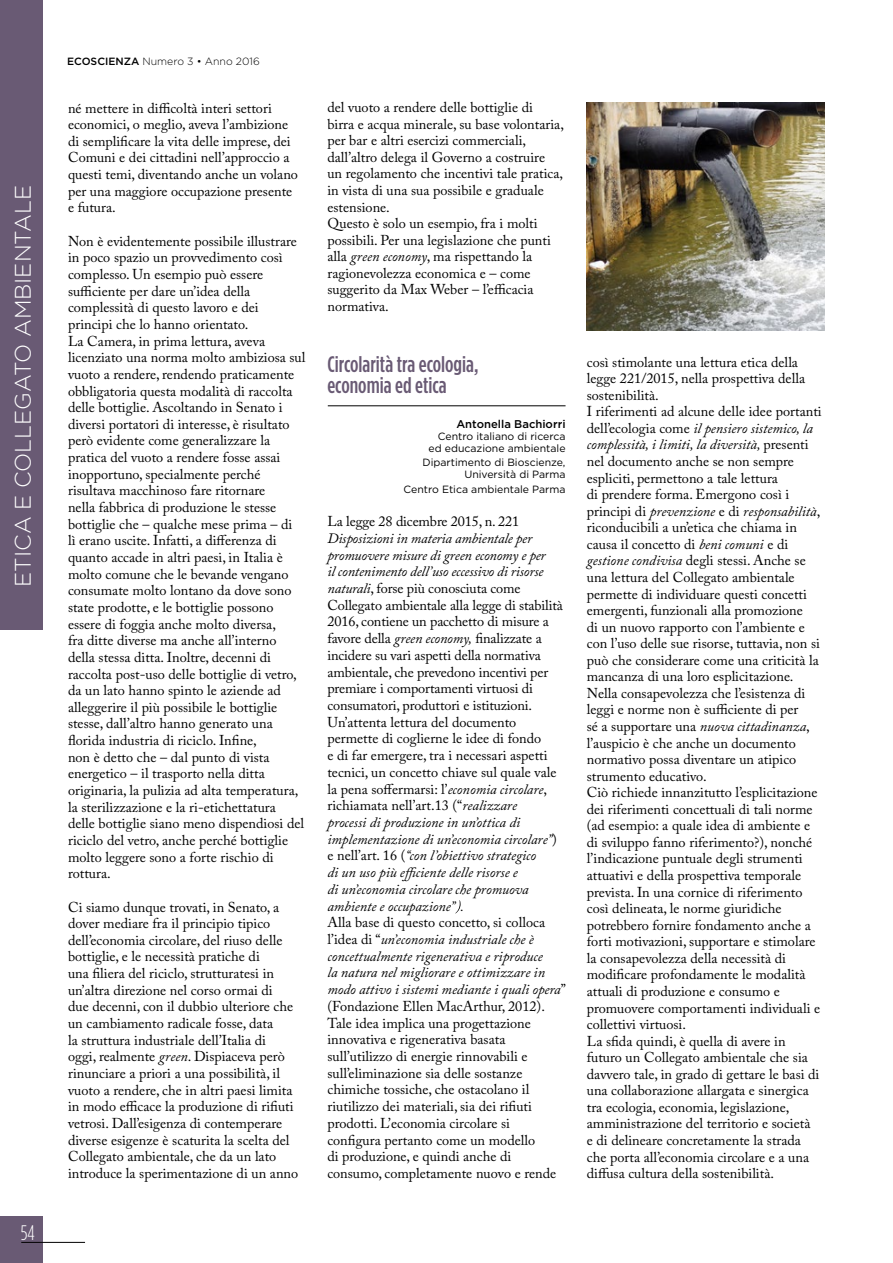
<style>
.page{position:relative;width:893px;height:1263px;background:#fff}
.page>*{position:absolute;margin:0;border:0;box-sizing:border-box;transform-origin:0 0}
.t1{font:500 22.5px/21px "Gotham Condensed";color:#695a74}
.t2{font:300 22.5px "Gotham HTF";color:#fff}
.t3{font:300 condensed 21px "Gotham HTF";color:#fff}
.t4{font:14.25px/16.6px "Adobe Caslon Pro";color:#000}
.t5{font:500 11.25px "Gotham HTF";color:#000}
.t6{font:10.5px/12px "Gotham HTF";color:#000;text-align:right}
.t7{font:300 10.5px "Gotham HTF";color:#000}
.s1{font-weight:500}
.s2{font-style:italic}
</style>
<div class="page">
<div style="left:0;top:1216px;width:43px;height:47px;background:#695a74"></div>
<hr style="left:21px;top:1242px;width:64px;height:1px;background:#000">
<div style="left:0;top:0;width:43px;height:629px;background:#695a74"></div>
<hr style="left:328px;top:406px;width:238px;height:1px;background:#000">
<svg style="left:455px;top:900px;width:6px;height:13px"></svg>
<img style="left:587px;top:102px;width:238px;height:229px">
<h1 class="t2" style="left:11px;top:587px;width:403px;rotate:-90deg">ETICA E COLLEGATO AMBIENTALE</h1>
<h2 class="t3" style="left:21px;top:1221px;width:16px">54</h2>
<p class="t7" style="left:67px;top:56px;width:194px"><span class="s1">ECOSCIENZA</span> Numero 3 • Anno 2016</p>
<p class="t4" style="left:68px;top:99px;width:231px">né mettere in difficoltà interi settori economici, o meglio, aveva l’ambizione di semplificare la vita delle imprese, dei Comuni e dei cittadini nell’approccio a questi temi, diventando anche un volano per una maggiore occupazione presente e futura.</p>
<p class="t4" style="left:68px;top:232px;width:239px">Non è evidentemente possibile illustrare in poco spazio un provvedimento così complesso. Un esempio può essere sufficiente per dare un’idea della complessità di questo lavoro e dei principi che lo hanno orientato.<br>La Camera, in prima lettura, aveva licenziato una norma molto ambiziosa sul vuoto a rendere, rendendo praticamente obbligatoria questa modalità di raccolta delle bottiglie. Ascoltando in Senato i diversi portatori di interesse, è risultato però evidente come generalizzare la pratica del vuoto a rendere fosse assai inopportuno, specialmente perché risultava macchinoso fare ritornare<br>nella fabbrica di produzione le stesse bottiglie che – qualche mese prima – di<br>lì erano uscite. Infatti, a differenza di quanto accade in altri paesi, in Italia è molto comune che le bevande vengano consumate molto lontano da dove sono state prodotte, e le bottiglie possono essere di foggia anche molto diversa,<br>fra ditte diverse ma anche all’interno della stessa ditta. Inoltre, decenni di raccolta post-uso delle bottiglie di vetro, da un lato hanno spinto le aziende ad alleggerire il più possibile le bottiglie stesse, dall’altro hanno generato una florida industria di riciclo. Infine,<br>non è detto che – dal punto di vista energetico – il trasporto nella ditta originaria, la pulizia ad alta temperatura, la sterilizzazione e la ri-etichettatura delle bottiglie siano meno dispendiosi del riciclo del vetro, anche perché bottiglie molto leggere sono a forte rischio di rottura.</p>
<p class="t4" style="left:68px;top:898px;width:232px">Ci siamo dunque trovati, in Senato, a dover mediare fra il principio tipico dell’economia circolare, del riuso delle bottiglie, e le necessità pratiche di<br>una filiera del riciclo, strutturatesi in un’altra direzione nel corso ormai di<br>due decenni, con il dubbio ulteriore che un cambiamento radicale fosse, data<br>la struttura industriale dell’Italia di<br>oggi, realmente <span class="s2">green</span>. Dispiaceva però rinunciare a priori a una possibilità, il vuoto a rendere, che in altri paesi limita in modo efficace la produzione di rifiuti vetrosi. Dall’esigenza di contemperare diverse esigenze è scaturita la scelta del Collegato ambientale, che da un lato introduce la sperimentazione di un anno</p>
<p class="t4" style="left:327px;top:99px;width:238px">del vuoto a rendere delle bottiglie di<br>birra e acqua minerale, su base volontaria, per bar e altri esercizi commerciali, dall’altro delega il Governo a costruire<br>un regolamento che incentivi tale pratica, in vista di una sua possibile e graduale estensione.<br>Questo è solo un esempio, fra i molti possibili. Per una legislazione che punti alla <span class="s2">green economy</span>, ma rispettando la ragionevolezza economica e – come suggerito da Max Weber – l’efficacia normativa.</p>
<h1 class="t1" style="left:327px;top:353px;width:153px">Circolarità tra ecologia, economia ed etica</h1>
<p class="t5" style="left:456px;top:418px;width:111px">Antonella Bachiorri</p>
<p class="t6" style="left:428px;top:430px;width:139px">Centro italiano di ricerca ed educazione ambientale</p>
<p class="t6" style="left:423px;top:456px;width:145px">Dipartimento di Bioscienze,<br>Università di Parma</p>
<p class="t6" style="left:403px;top:483px;width:164px">Centro Etica ambientale Parma</p>
<p class="t4" style="left:327px;top:513px;width:193px">La legge 28 dicembre 2015, n. 221</p>
<p class="t4" style="left:327px;top:529px;width:237px"><span class="s2">Disposizioni in materia ambientale per promuovere misure di green economy e per<br>il contenimento dell’uso eccessivo di risorse naturali</span>, forse più conosciuta come Collegato ambientale alla legge di stabilità 2016, contiene un pacchetto di misure a favore della <span class="s2">green economy,</span> finalizzate a incidere su vari aspetti della normativa ambientale, che prevedono incentivi per premiare i comportamenti virtuosi di consumatori, produttori e istituzioni.<br>Un’attenta lettura del documento permette di coglierne le idee di fondo<br>e di far emergere, tra i necessari aspetti tecnici, un concetto chiave sul quale vale la pena soffermarsi: l’<span class="s2">economia circolare</span>, richiamata nell’art.13 (“<span class="s2">realizzare<br>processi di produzione in un’ottica di implementazione di un’economia circolare”</span>) e nell’art. 16 (<span class="s2">“con l’obiettivo strategico<br>di un uso più efficiente delle risorse e<br>di un’economia circolare che promuova ambiente e occupazione” .</span></p>
<p class="t4" style="left:327px;top:914px;width:240px">Alla base di questo concetto, si colloca l’idea di “<span class="s2">un’economia industriale che è concettualmente rigenerativa e riproduce<br>la natura nel migliorare e ottimizzare in modo attivo i sistemi mediante i quali opera</span>” (Fondazione Ellen MacArthur, 2012).<br>Tale idea implica una progettazione innovativa e rigenerativa basata sull’utilizzo di energie rinnovabili e sull’eliminazione sia delle sostanze chimiche tossiche, che ostacolano il riutilizzo dei materiali, sia dei rifiuti prodotti. L’economia circolare si configura pertanto come un modello<br>di produzione, e quindi anche di consumo, completamente nuovo e rende</p>
<p class="t4" style="left:587px;top:353px;width:236px">così stimolante una lettura etica della legge 221/2015, nella prospettiva della sostenibilità.<br>I riferimenti ad alcune delle idee portanti dell’ecologia come <span class="s2">il pensiero sistemico, la complessità, i limiti, la diversità,</span> presenti nel documento anche se non sempre espliciti, permettono a tale lettura<br>di prendere forma. Emergono così i principi di <span class="s2">prevenzione</span> e di <span class="s2">responsabilità</span>, riconducibili a un’etica che chiama in causa il concetto di <span class="s2">beni comuni</span> e di <span class="s2">gestione condivisa</span> degli stessi. Anche se una lettura del Collegato ambientale permette di individuare questi concetti emergenti, funzionali alla promozione<br>di un nuovo rapporto con l’ambiente e con l’uso delle sue risorse, tuttavia, non si può che considerare come una criticità la mancanza di una loro esplicitazione.<br>Nella consapevolezza che l’esistenza di leggi e norme non è sufficiente di per<br>sé a supportare una <span class="s2">nuova cittadinanza</span>, l’auspicio è che anche un documento normativo possa diventare un atipico strumento educativo.<br>Ciò richiede innanzitutto l’esplicitazione dei riferimenti concettuali di tali norme (ad esempio: a quale idea di ambiente e di sviluppo fanno riferimento?), nonché l’indicazione puntuale degli strumenti attuativi e della prospettiva temporale prevista. In una cornice di riferimento così delineata, le norme giuridiche potrebbero fornire fondamento anche a forti motivazioni, supportare e stimolare la consapevolezza della necessità di modificare profondamente le modalità attuali di produzione e consumo e promuovere comportamenti individuali e collettivi virtuosi.<br>La sfida quindi, è quella di avere in futuro un Collegato ambientale che sia davvero tale, in grado di gettare le basi di una collaborazione allargata e sinergica tra ecologia, economia, legislazione, amministrazione del territorio e società<br>e di delineare concretamente la strada che porta all’economia circolare e a una diffusa cultura della sostenibilità.</p>
</div>
